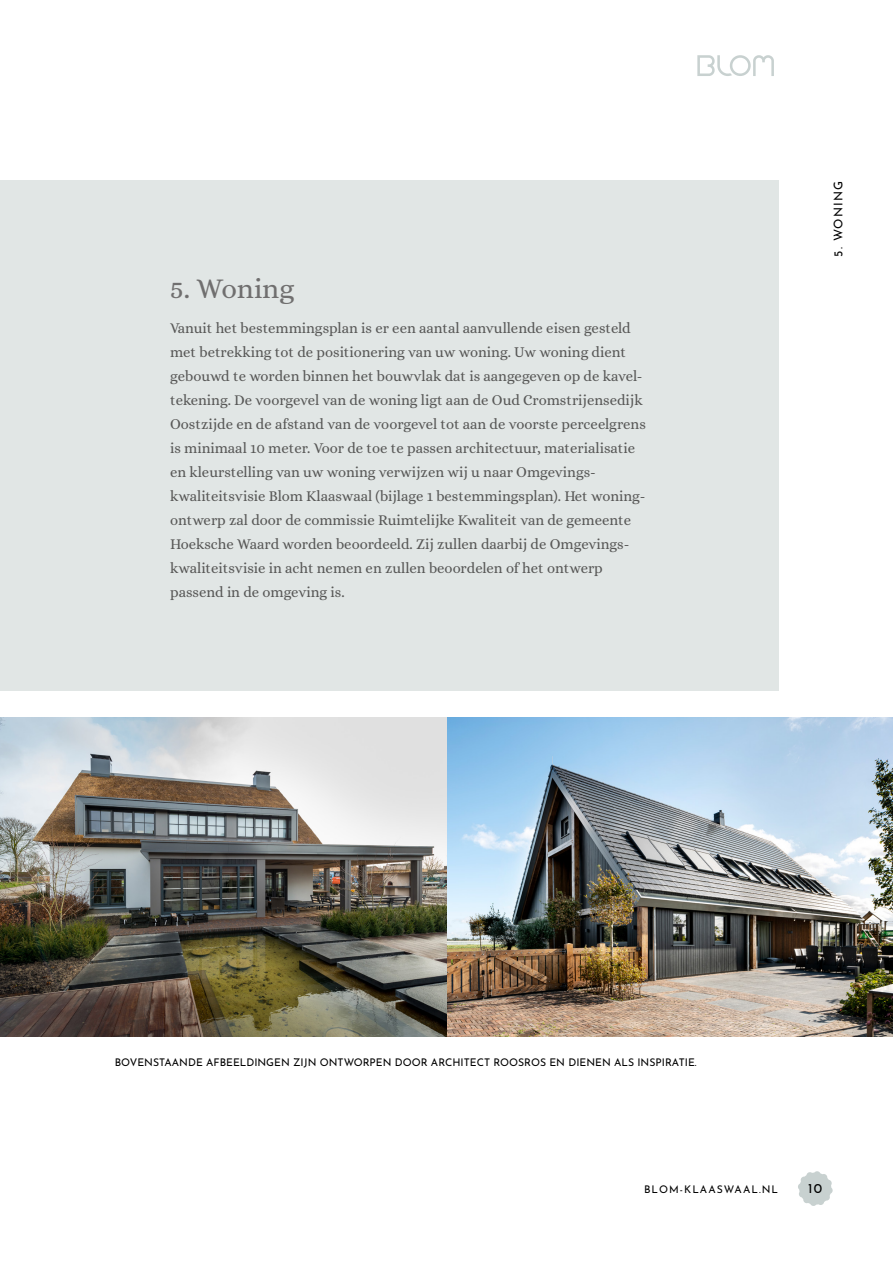
<style>
.page{position:relative;width:893px;height:1263px;background:#fff}
.page>*{position:absolute;margin:0;border:0;box-sizing:border-box;transform-origin:0 0}
.t1{font:28.5px "Alice";letter-spacing:-.005em;color:#706f6f}
.t2{font:15px/24px "Alice";color:#575756}
.t3{font:13.5px "Josefin Sans";color:#000}
.t4{font:12px "Josefin Sans";letter-spacing:.1em;color:#000}
.t5{font:10.5px "Josefin Sans";color:#000}
.t6{font:10.5px "Josefin Sans";letter-spacing:.1em;color:#000}
</style>
<div class="page">
<div style="left:0;top:181px;width:778px;height:510px;background:#e1e6e5"></div>
<img style="left:0;top:718px;width:893px;height:318px">
<svg style="left:697px;top:55px;width:77px;height:21px"></svg>
<svg style="left:798px;top:1171px;width:35px;height:35px"></svg>
<h1 class="t1" style="left:170px;top:273px;width:126px">5. Woning</h1>
<p class="t2" style="left:170px;top:317px;width:477px">Vanuit het bestemmingsplan is er een aantal aanvullende eisen gesteld met betrekking tot de positionering van uw woning. Uw woning dient gebouwd te worden binnen het bouwvlak dat is aangegeven op de kavel&shy;tekening. De voorgevel van de woning ligt aan de Oud Cromstrijensedijk Oostzijde en de afstand van de voorgevel tot aan de voorste perceelgrens is minimaal 10 meter. Voor de toe te passen architectuur, materialisatie en kleurstelling van uw woning verwijzen wij u naar Omgevings&shy;kwaliteitsvisie Blom Klaaswaal (bijlage 1 bestemmingsplan). Het woning&shy;ontwerp zal door de commissie Ruimtelijke Kwaliteit van de gemeente Hoeksche Waard worden beoordeeld. Zij zullen daarbij de Omgevings&shy;kwaliteitsvisie in acht nemen en zullen beoordelen of het ontwerp passend in de omgeving is.</p>
<p class="t4" style="left:829px;top:257px;width:78px;rotate:-90deg">5. WONING</p>
<p class="t5" style="left:115px;top:1054px;width:583px">BOVENSTAANDE AFBEELDINGEN ZIJN ONTWORPEN DOOR ARCHITECT ROOSROS EN DIENEN ALS INSPIRATIE.</p>
<p class="t6" style="left:644px;top:1181px;width:136px">BLOM-KLAASWAAL.NL</p>
<p class="t3" style="left:808px;top:1178px;width:16px">10</p>
</div>
